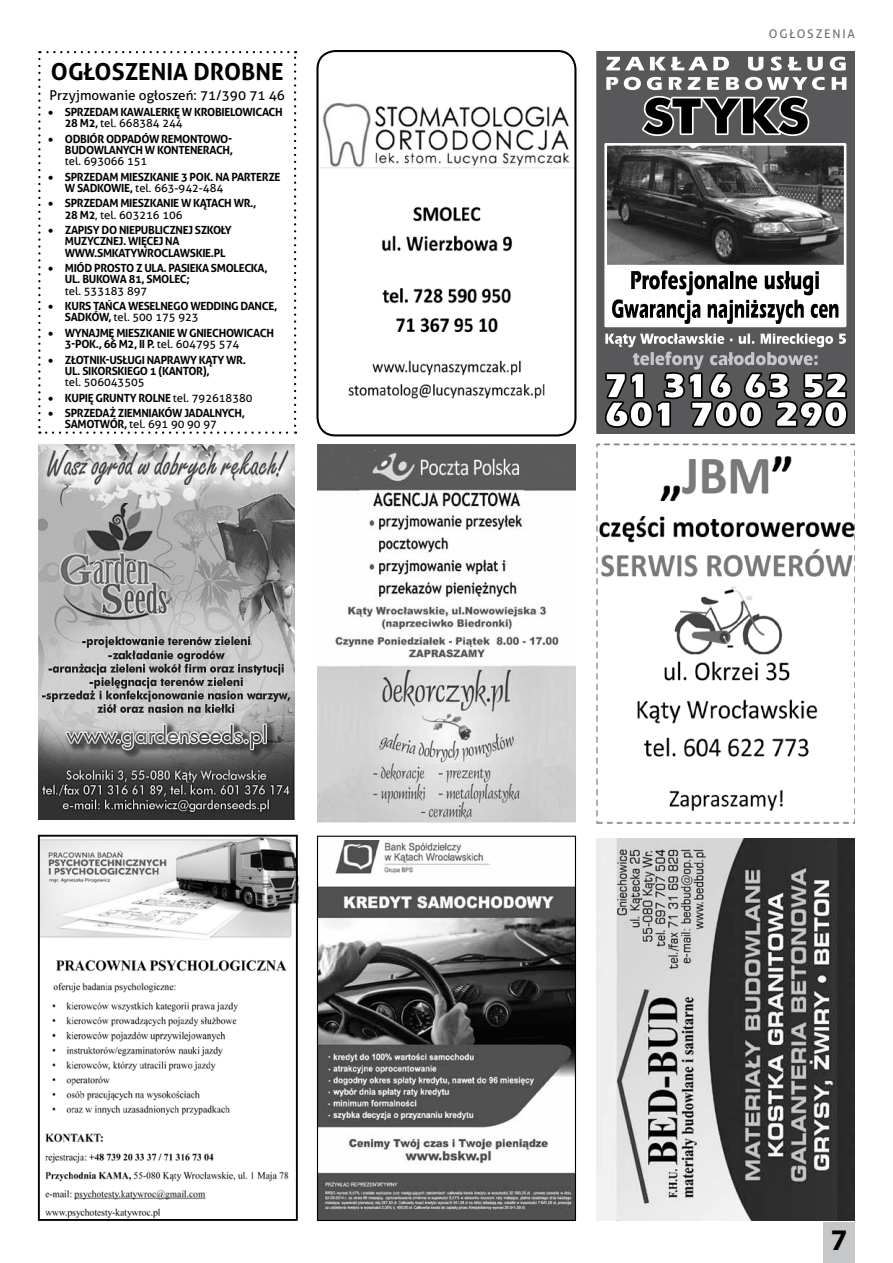
<style>
.page{position:relative;width:893px;height:1263px;background:#fff}
.page>*{position:absolute;margin:0;border:0;box-sizing:border-box;transform-origin:0 0}
.t1{font:700 30px "Myriad Pro";color:#000}
.t2{font:700 23.55px "Aller";color:#000}
.t3{font:13.5px "Aller";color:#000}
.t4{font:12px "Aller";letter-spacing:.15em;color:#707172}
.t5{font:700 11.25px/11.2px "Aller";letter-spacing:-.03em;color:#000}
.t6{font:11.25px "Aller";color:#000}
.s1{font-weight:700}
.s2{font-weight:400}
</style>
<div class="page">
<div style="left:823px;top:1222px;width:32px;height:41px;background:#c6c7c8"></div>
<img style="left:596px;top:443px;width:259px;height:381px">
<div style="left:597px;top:51px;width:257px;height:383px;background:#58585a"></div>
<img style="left:608px;top:147px;width:234px;height:116px">
<svg style="left:605px;top:334px;width:243px;height:94px"></svg>
<svg style="left:606px;top:57px;width:240px;height:14px"></svg>
<svg style="left:606px;top:77px;width:240px;height:59px"></svg>
<div style="left:604px;top:143px;width:242px;height:124px;border:3px solid #fff"></div>
<div style="left:606px;top:267px;width:239px;height:59px;background:#fff"></div>
<div style="left:604px;top:265px;width:242px;height:62px;border:3px solid #fff"></div>
<svg style="left:612px;top:270px;width:226px;height:54px"></svg>
<img style="left:320px;top:103px;width:253px;height:296px">
<div style="left:318px;top:51px;width:257px;height:384px;border:1px solid #000;border-radius:17px"></div>
<img style="left:317px;top:445px;width:258px;height:377px">
<img style="left:38px;top:445px;width:257px;height:375px">
<img style="left:597px;top:838px;width:258px;height:382px">
<img style="left:319px;top:841px;width:255px;height:378px">
<div style="left:317px;top:836px;width:259px;height:385px;border:1px solid #000"></div>
<svg style="left:38px;top:835px;width:260px;height:385px"></svg>
<div style="left:39px;top:836px;width:258px;height:384px;border:1px solid #000"></div>
<svg style="left:38px;top:51px;width:258px;height:383px"></svg>
<h2 class="t2" style="left:51px;top:57px;width:231px">OGŁOSZENIA DROBNE</h2>
<p class="t3" style="left:50px;top:87px;width:237px">Przyjmowanie ogłoszeń: 71/390 71 46</p>
<p class="t5" style="left:48px;top:106px;width:81px">• SPRZEDAM KAWAL</p>
<p class="t5" style="left:155px;top:106px;width:13px">ERKĘ</p>
<p class="t5" style="left:182px;top:106px;width:26px">W KROBI</p>
<p class="t5" style="left:224px;top:106px;width:14px">ELOWICACH</p>
<p class="t6" style="left:65px;top:116px;width:119px"><span class="s1">28 M2,</span> tel. 668 384 244</p>
<p class="t5" style="left:48px;top:133px;width:164px">• ODBIÓR ODPADÓW REMONTOWO</p>
<p class="t5" style="left:228px;top:133px;width:6px">-</p>
<p class="t5" style="left:65px;top:144px;width:8px">BUDOWLANYCH</p>
<p class="t5" style="left:145px;top:144px;width:20px">W KON</p>
<p class="t5" style="left:178px;top:144px;width:32px">TENERACH</p>
<p class="t5" style="left:230px;top:144px;width:5px">,</p>
<p class="t6" style="left:65px;top:154px;width:84px">tel. 693 066 151</p>
<p class="t5" style="left:48px;top:171px;width:97px">• SPRZEDAM MIESZKANI</p>
<p class="t5" style="left:173px;top:171px;width:109px">E 3 POK. NA PARTERZE</p>
<p class="t5" style="left:65px;top:182px;width:26px">W SADKOWI</p>
<p class="t6" style="left:124px;top:181px;width:101px"><span class="s1">E,</span> tel. 663-942-484</p>
<p class="t5" style="left:48px;top:198px;width:97px">• SPRZEDAM MIESZKANI</p>
<p class="t5" style="left:173px;top:198px;width:46px">E W KĄTACH</p>
<p class="t5" style="left:234px;top:198px;width:24px">WR.,</p>
<p class="t6" style="left:65px;top:208px;width:119px"><span class="s1">28 M2</span>, tel. 603 216 106</p>
<p class="t5" style="left:48px;top:224px;width:30px">• ZAPISY</p>
<p class="t5" style="left:102px;top:224px;width:41px">DO NIEPUBLICZN</p>
<p class="t5" style="left:183px;top:224px;width:26px">EJ SZKOŁY</p>
<p class="t5" style="left:65px;top:236px;width:8px">MUZYCZN</p>
<p class="t5" style="left:113px;top:236px;width:60px">EJ. WIĘCEJ NA</p>
<p class="t5" style="left:65px;top:247px;width:12px">WWW</p>
<p class="t5" style="left:94px;top:247px;width:45px">.SMKATYWROCLAWSKI</p>
<p class="t5" style="left:205px;top:247px;width:15px">E.PL</p>
<p class="t5" style="left:48px;top:262px;width:25px">• MIÓD</p>
<p class="t5" style="left:94px;top:262px;width:8px">PROS</p>
<p class="t5" style="left:120px;top:262px;width:149px">TO ZULA. PASI EKA SMOLECKA,</p>
<p class="t5" style="left:65px;top:274px;width:33px">UL. BUKOWA</p>
<p class="t5" style="left:129px;top:274px;width:63px">81, SMOLEC;</p>
<p class="t6" style="left:65px;top:284px;width:84px">tel. 533 183 897</p>
<p class="t5" style="left:48px;top:300px;width:31px">• KURS</p>
<p class="t5" style="left:93px;top:300px;width:186px">TAŃCA WESELN EGO WEDDING DANCE,</p>
<p class="t5" style="left:65px;top:312px;width:15px">SADKÓW</p>
<p class="t6" style="left:108px;top:311px;width:92px"><span class="s1">,</span> tel. 500 175 923</p>
<p class="t5" style="left:48px;top:327px;width:34px">• WYNAJ</p>
<p class="t5" style="left:100px;top:327px;width:41px">MĘ MIESZKANI</p>
<p class="t5" style="left:65px;top:327px;width:176px;text-indent:104px">E W GNIECHOWICACH<br>3-POK., 66 M2, II P. <span class="s2">tel. 604 795 574</span></p>
<p class="t5" style="left:48px;top:354px;width:68px">• ZŁOTNIK-USŁUGI</p>
<p class="t5" style="left:147px;top:354px;width:9px">NAPRAWY</p>
<p class="t5" style="left:199px;top:354px;width:49px">KĄTY WR .</p>
<p class="t5" style="left:65px;top:365px;width:30px">UL. SIKORSKI</p>
<p class="t5" style="left:127px;top:365px;width:43px">EGO 1 (KAN</p>
<p class="t5" style="left:183px;top:365px;width:28px">TOR),</p>
<p class="t6" style="left:65px;top:375px;width:81px">tel. 506 043 505</p>
<p class="t5" style="left:48px;top:392px;width:30px">• KUPIĘ</p>
<p class="t5" style="left:96px;top:392px;width:8px">GRUN</p>
<p class="t5" style="left:124px;top:392px;width:23px">TY ROLN</p>
<p class="t6" style="left:165px;top:391px;width:89px"><span class="s1">E</span> tel. 792 618 380</p>
<p class="t5" style="left:48px;top:407px;width:101px">• SPRZEDAŻ ZI EMNIAKÓW</p>
<p class="t5" style="left:184px;top:407px;width:8px">JADALNYCH</p>
<p class="t5" style="left:242px;top:407px;width:5px">,</p>
<p class="t5" style="left:65px;top:419px;width:45px">SAMOTWÓR</p>
<p class="t6" style="left:124px;top:418px;width:94px"><span class="s1">,</span> tel. 691 90 90 97</p>
<p class="t4" style="left:769px;top:26px;width:88px">OGŁOSZENIA</p>
<h1 class="t1" style="left:831px;top:1220px;width:18px">7</h1>
</div>
